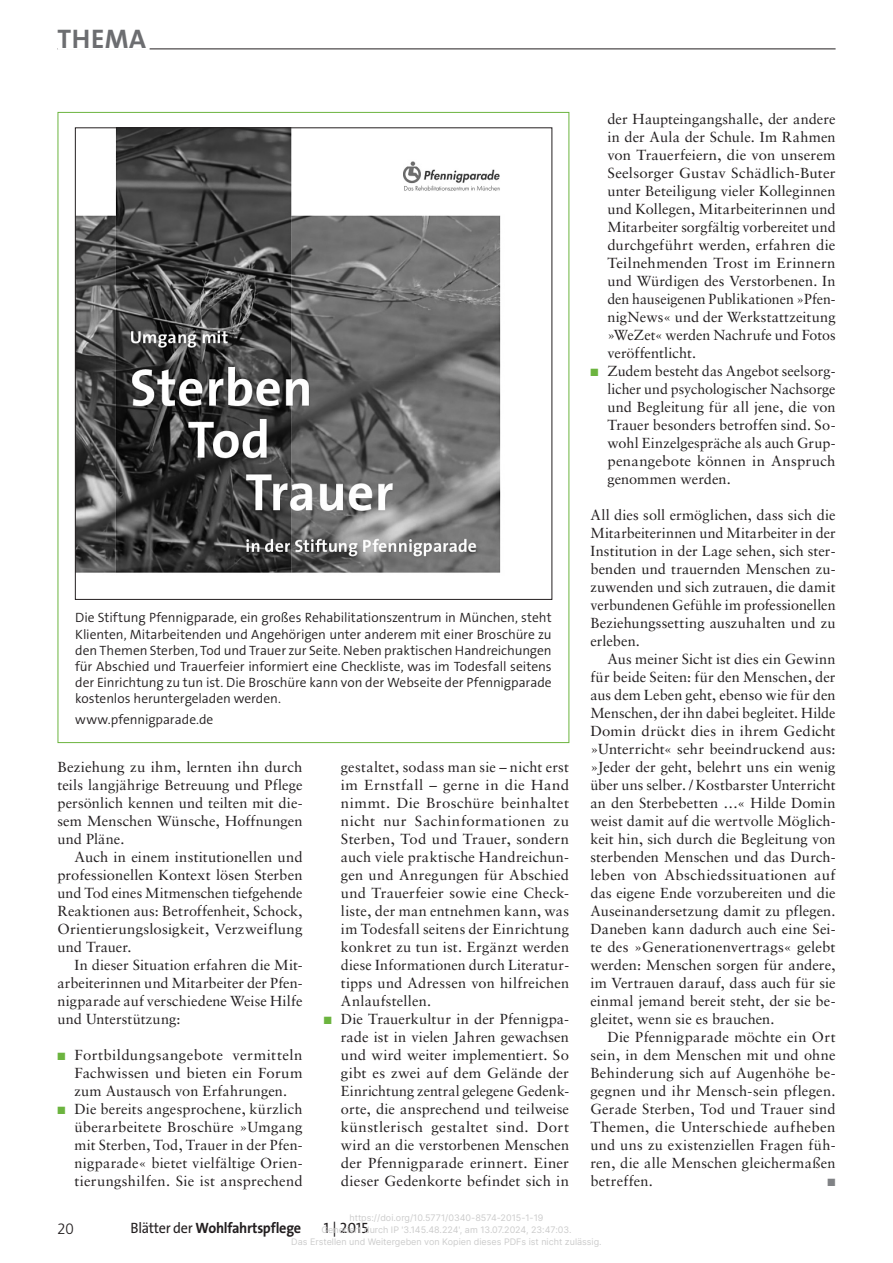
<style>
.page{position:relative;width:893px;height:1263px;background:#fff}
.page>*{position:absolute;margin:0;border:0;box-sizing:border-box;transform-origin:0 0}
.t1{font:700 27px "The Sans Os F";letter-spacing:.015em;color:#6c6d70}
.t2{font:700 15px "The Sans Os F";letter-spacing:-.02em;color:#231f20;scale:.95 1}
.t3{font:15px "The Sans Os F";color:#231f20}
.t4{font:300 15px "Frutiger";color:#231f20}
.t5{font:14.55px/18px "Sabon LT Std";letter-spacing:.01em;color:#231f20;text-align:justify}
.t6{font:300 13.5px/16.2px "The Sans Os F";letter-spacing:-.005em;color:#231f20;text-align:justify}
.t7{font:10.5px "Zapf Dingbats";color:#808285}
.t8{font:9px/12px "Inter";color:#ccc;text-align:center}
.s1{color:#6cb43f}
.s2{font-weight:400}
</style>
<div class="page">
<hr style="left:57px;top:49px;width:779px;height:1px;background:#231f20">
<hr style="left:58px;top:47px;width:92px;height:3px;background:#fff">
<img style="left:77px;top:130px;width:424px;height:443px">
<h1 class="t1" style="left:58px;top:22px;width:90px">THEMA</h1>
<p class="t6" style="left:75px;top:610px;width:478px">Die Stiftung Pfennigparade, ein großes Rehabilitationszentrum in München, steht Klienten, Mitarbeitenden und Angehörigen unter anderem mit einer Broschüre zu den Themen Sterben, Tod und Trauer zur Seite. Neben praktischen Handreichungen für Abschied und Trauerfeier informiert eine Checkliste, was im Todesfall seitens der Einrichtung zu tun ist. Die Broschüre kann von der Webseite der Pfennigparade kostenlos heruntergeladen werden.</p>
<p class="t6" style="left:75px;top:711px;width:140px">www.pfennigparade.de</p>
<p class="t5" style="left:57px;top:758px;width:247px">Beziehung zu ihm, lernten ihn durch teils langjährige Betreuung und Pflege persönlich kennen und teilten mit die&shy;sem Menschen Wünsche, Hoffnungen und Pläne.</p>
<p class="t5" style="left:57px;top:848px;width:247px;text-indent:17px">Auch in einem institutionellen und professionellen Kontext lösen Sterben und Tod eines Mitmenschen tiefgehende Reaktionen aus: Betroffenheit, Schock, Orientierungslosigkeit, Verzweiflung und Trauer.</p>
<p class="t5" style="left:57px;top:956px;width:247px;text-indent:17px">In dieser Situation erfahren die Mit&shy;arbeiterinnen und Mitarbeiter der Pfen&shy;nigparade auf verschiedene Weise Hilfe und Unterstützung:</p>
<p class="t5" style="left:74px;top:1046px;width:230px;text-indent:-17px"><span class="s1">■</span> Fortbildungsangebote vermitteln Fachwissen und bieten ein Forum zum Austausch von Erfahrungen.</p>
<p class="t5" style="left:74px;top:1100px;width:230px;text-indent:-17px"><span class="s1">■</span> Die bereits angesprochene, kürzlich überarbeitete Broschüre »Umgang mit Sterben, Tod, Trauer in der Pfen&shy;nigparade« bietet vielfältige Orien&shy;tierungshilfen. Sie ist ansprechend</p>
<p class="t5" style="left:341px;top:758px;width:230px">gestaltet, sodass man sie – nicht erst im Ernstfall – gerne in die Hand nimmt. Die Broschüre beinhaltet nicht nur Sachinformationen zu Sterben, Tod und Trauer, sondern auch viele praktische Handreichun&shy;gen und Anregungen für Abschied und Trauerfeier sowie eine Check&shy;liste, der man entnehmen kann, was im Todesfall seitens der Einrichtung konkret zu tun ist. Ergänzt werden diese Informationen durch Literatur&shy;tipps und Adressen von hilfreichen Anlaufstellen.</p>
<p class="t5" style="left:341px;top:1010px;width:230px;text-indent:-17px"><span class="s1">■</span> Die Trauerkultur in der Pfennigpa&shy;rade ist in vielen Jahren gewachsen und wird weiter implementiert. So gibt es zwei auf dem Gelände der Einrichtung zentral gelegene Gedenk&shy;orte, die ansprechend und teilweise künstlerisch gestaltet sind. Dort wird an die verstorbenen Menschen der Pfennigparade erinnert. Einer dieser Gedenkorte befindet sich in</p>
<p class="t5" style="left:607px;top:110px;width:230px">der Haupteingangshalle, der andere in der Aula der Schule. Im Rahmen von Trauerfeiern, die von unserem Seelsorger Gustav Schädlich-Buter unter Beteiligung vieler Kolleginnen und Kollegen, Mitarbeiterinnen und Mitarbeiter sorgfältig vorbereitet und durchgeführt werden, erfahren die Teilnehmenden Trost im Erinnern und Würdigen des Verstorbenen. In den hauseigenen Publikationen »Pfen&shy;nigNews« und der Werkstattzeitung »WeZet« werden Nachrufe und Fotos veröffentlicht.</p>
<p class="t5" style="left:607px;top:362px;width:230px;text-indent:-17px"><span class="s1">■</span> Zudem besteht das Angebot seelsorg&shy;licher und psychologischer Nachsorge und Begleitung für all jene, die von Trauer besonders betroffen sind. So&shy;wohl Einzelgespräche als auch Grup&shy;penangebote können in Anspruch genommen werden.</p>
<p class="t5" style="left:590px;top:506px;width:247px">All dies soll ermöglichen, dass sich die Mitarbeiterinnen und Mitarbeiter in der Institution in der Lage sehen, sich ster&shy;benden und trauernden Menschen zu&shy;zuwenden und sich zutrauen, die damit verbundenen Gefühle im professionellen Beziehungssetting auszuhalten und zu erleben.</p>
<p class="t5" style="left:590px;top:650px;width:247px;text-indent:17px">Aus meiner Sicht ist dies ein Gewinn für beide Seiten: für den Menschen, der aus dem Leben geht, ebenso wie für den Menschen, der ihn dabei begleitet. Hilde Domin drückt dies in ihrem Gedicht »Unterricht« sehr beeindruckend aus: »Jeder der geht, belehrt uns ein wenig über uns selber. / Kostbarster Unterricht an den Sterbebetten …« Hilde Domin weist damit auf die wertvolle Möglich&shy;keit hin, sich durch die Begleitung von sterbenden Menschen und das Durch&shy;leben von Abschiedssituationen auf das eigene Ende vorzubereiten und die Auseinandersetzung damit zu pflegen.<br>Daneben kann dadurch auch eine Sei&shy;te des »Generationenvertrags« gelebt werden: Menschen sorgen für andere, im Vertrauen darauf, dass auch für sie einmal jemand bereit steht, der sie be&shy;gleitet, wenn sie es brauchen.</p>
<p class="t5" style="left:590px;top:1028px;width:247px;text-indent:17px">Die Pfennigparade möchte ein Ort sein, in dem Menschen mit und ohne Behinderung sich auf Augenhöhe be&shy;gegnen und ihr Mensch-sein pflegen.<br>Gerade Sterben, Tod und Trauer sind Themen, die Unterschiede aufheben und uns zu existenziellen Fragen füh&shy;ren, die alle Menschen gleichermaßen betreffen.</p>
<p class="t7" style="left:828px;top:1178px;width:9px">■</p>
<p class="t4" style="left:57px;top:1220px;width:18px">20</p>
<p class="t8" style="left:291px;top:1212px;width:312px">https://doi.org/10.5771/0340-8574-2015-1-19<br>Generiert durch IP '3.145.48.224', am 13.07.2024, 23:47:03.<br>Das Erstellen und Weitergeben von Kopien dieses PDFs ist nicht zulässig.</p>
<p class="t2" style="left:131px;top:1218px;width:181px"><span class="s2">Blätter der</span> Wohlfahrtspflege</p>
<p class="t3" style="left:324px;top:1218px;width:46px">1 | 2015</p>
</div>
